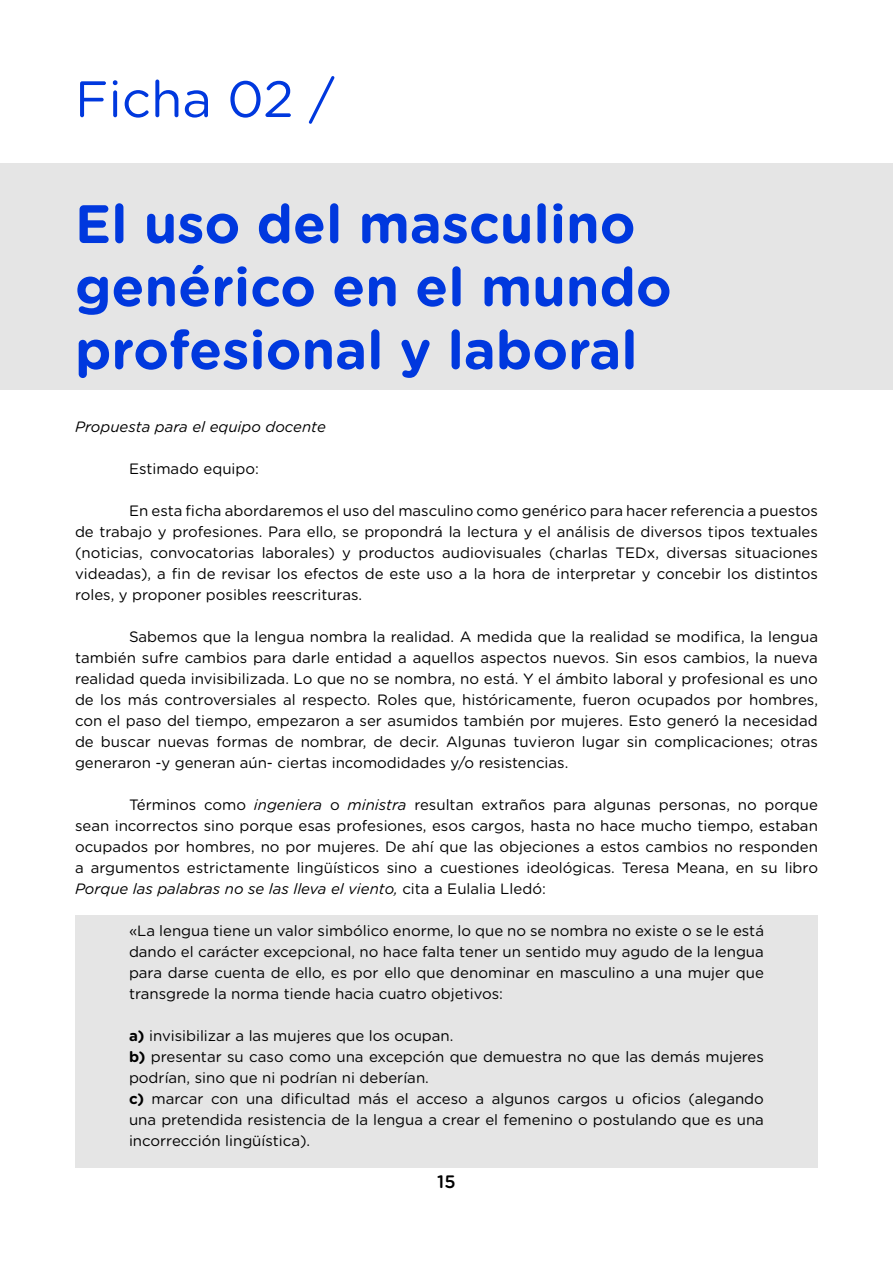
<style>
.page{position:relative;width:893px;height:1263px;background:#fff}
.page>*{position:absolute;margin:0;border:0;box-sizing:border-box;transform-origin:0 0}
.t1{font:700 54px/63px "Gotham Rounded";color:#0038de}
.t2{font:51px "Gotham Rounded";color:#0038de}
.t3{font:500 18px "Gotham Rounded";color:#000}
.t4{font:15px/21px "Gotham Rounded";color:#000;text-align:justify}
.t5{font:italic 15px "Gotham Rounded";color:#000}
.s1{font-style:italic}
.s2{font-weight:700}
</style>
<div class="page">
<div style="left:75px;top:915px;width:743px;height:252px;background:#e5e5e5"></div>
<div style="left:0;top:163px;width:893px;height:226px;background:#e5e5e5"></div>
<h2 class="t2" style="left:75px;top:64px;width:261px">Ficha 02 /</h2>
<h1 class="t1" style="left:75px;top:190px;width:598px">El uso del masculino genérico en el mundo profesional y laboral</h1>
<p class="t5" style="left:75px;top:416px;width:252px">Propuesta para el equipo docente</p>
<p class="t4" style="left:129px;top:458px;width:131px">Estimado equipo:</p>
<p class="t4" style="left:75px;top:500px;width:744px;text-indent:54px">En esta ficha abordaremos el uso del masculino como genérico para hacer referencia a puestos de trabajo y profesiones. Para ello, se propondrá la lectura y el análisis de diversos tipos textuales (noticias, convocatorias laborales) y productos audiovisuales (charlas TEDx, diversas situaciones videadas), a fin de revisar los efectos de este uso a la hora de interpretar y concebir los distintos roles, y proponer posibles reescrituras.</p>
<p class="t4" style="left:75px;top:626px;width:744px;text-indent:54px">Sabemos que la lengua nombra la realidad. A medida que la realidad se modifica, la lengua también sufre cambios para darle entidad a aquellos aspectos nuevos. Sin esos cambios, la nueva realidad queda invisibilizada. Lo que no se nombra, no está. Y el ámbito laboral y profesional es uno de los más controversiales al respecto. Roles que, históricamente, fueron ocupados por hombres, con el paso del tiempo, empezaron a ser asumidos también por mujeres. Esto generó la necesidad de buscar nuevas formas de nombrar, de decir. Algunas tuvieron lugar sin complicaciones; otras generaron -y generan aún- ciertas incomodidades y/o resistencias.</p>
<p class="t4" style="left:75px;top:794px;width:744px;text-indent:54px">Términos como <span class="s1">ingeniera</span> o <span class="s1">ministra</span> resultan extraños para algunas personas, no porque sean incorrectos sino porque esas profesiones, esos cargos, hasta no hace mucho tiempo, estaban ocupados por hombres, no por mujeres. De ahí que las objeciones a estos cambios no responden a argumentos estrictamente lingüísticos sino a cuestiones ideológicas. Teresa Meana, en su libro <span class="s1">Porque las palabras no se las lleva el viento,</span> cita a Eulalia Lledó:</p>
<p class="t4" style="left:129px;top:920px;width:636px">«La lengua tiene un valor simbólico enorme, lo que no se nombra no existe o se le está dando el carácter excepcional, no hace falta tener un sentido muy agudo de la lengua para darse cuenta de ello, es por ello que denominar en masculino a una mujer que transgrede la norma tiende hacia cuatro objetivos:</p>
<p class="t4" style="left:129px;top:1025px;width:636px;text-align:left"><span class="s2">a)</span> invisibilizar a las mujeres que los ocupan.<br><span class="s2">b)</span> presentar su caso como una excepción que demuestra no que las demás mujeres podrían, sino que ni podrían ni deberían.<br><span class="s2">c)</span> marcar con una dificultad más el acceso a algunos cargos u oficios (alegando una pretendida resistencia de la lengua a crear el femenino o postulando que es una incorrección lingüística).</p>
<p class="t3" style="left:437px;top:1169px;width:20px">15</p>
</div>
